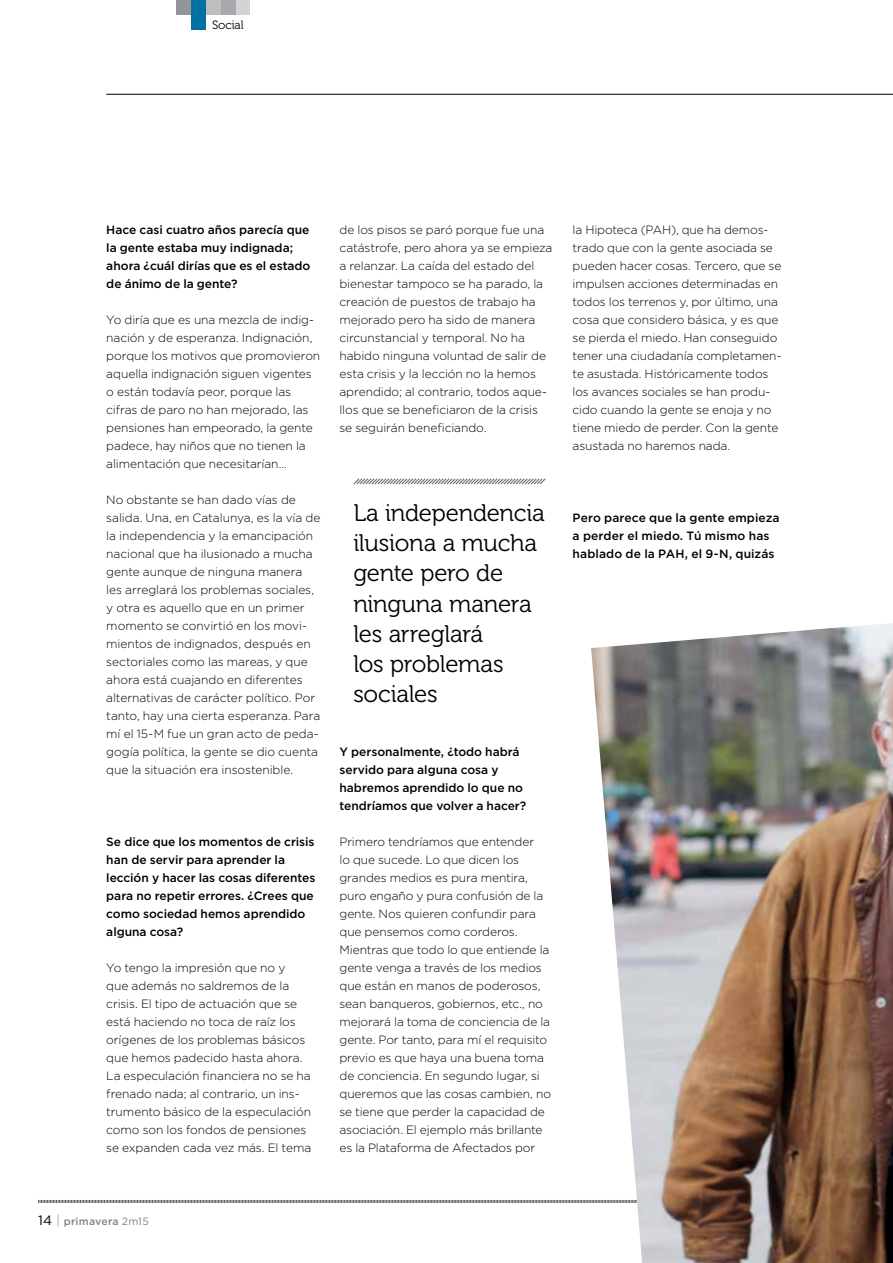
<style>
.page{position:relative;width:893px;height:1263px;background:#fff}
.page>*{position:absolute;margin:0;border:0;box-sizing:border-box;transform-origin:0 0}
.t1{font:24px/30px "Museo 300";letter-spacing:-.015em;color:#000}
.t2{font:300 12px/18px "Gotham";letter-spacing:-.005em;color:#000}
.t3{font:500 12px/18px "Gotham";color:#000}
.t4{font:12px "Museo 300";letter-spacing:-.01em;color:#000}
.t5{font:500 10.5px "Gotham";letter-spacing:.015em;color:#808285}
.s1{font-weight:400;font-size:13.5px;color:#000}
.s2{font-weight:100;font-size:13.5px;color:#000}
.s3{font-weight:400}
</style>
<div class="page">
<svg style="left:38px;top:1200px;width:553px;height:3px;background:#909092"></svg>
<svg style="left:353px;top:478px;width:193px;height:7px"></svg>
<hr style="left:106px;top:94px;width:787px;height:1px;background:#000">
<img style="left:591px;top:623px;width:302px;height:640px">
<div style="left:236px;top:0;width:14px;height:15px;background:#d1d3d4"></div>
<div style="left:221px;top:0;width:14px;height:15px;background:#a7a9ac"></div>
<div style="left:206px;top:0;width:15px;height:15px;background:#bcbec0"></div>
<div style="left:191px;top:0;width:15px;height:30px;background:#0071a2"></div>
<div style="left:176px;top:0;width:15px;height:15px;background:#939598"></div>
<p class="t4" style="left:212px;top:19px;width:33px">Social</p>
<p class="t3" style="left:106px;top:220px;width:206px">Hace casi cuatro años parecía que la gente estaba muy indignada; ahora ¿cuál dirías que es el estado de ánimo de la gente?</p>
<p class="t2" style="left:106px;top:311px;width:216px">Yo diría que es una mezcla de indig&shy;nación y de esperanza. Indignación, porque los motivos que promovieron aquella indignación siguen vigentes o están todavía peor, porque las cifras de paro no han mejorado, las pensiones han empeorado, la gente padece, hay niños que no tienen la alimentación que necesitarían…</p>
<p class="t2" style="left:106px;top:491px;width:216px">No obstante se han dado vías de salida. Una, en Catalunya, es la vía de la independencia y la emancipación nacional que ha ilusionado a mucha gente aunque de ninguna manera les arreglará los problemas sociales, y otra es aquello que en un primer momento se convirtió en los movi&shy;mientos de indignados, después en sectoriales como las mareas, y que ahora está cuajando en diferentes alternativas de carácter político. Por tanto, hay una cierta esperanza. Para mí el 15-M fue un gran acto de peda&shy;gogía política, la gente se dio cuenta que la situación era insostenible.</p>
<p class="t3" style="left:106px;top:832px;width:211px">Se dice que los momentos de crisis han de servir para aprender la lección y hacer las cosas diferentes para no repetir errores. ¿Crees que como sociedad hemos aprendido alguna cosa?</p>
<p class="t2" style="left:106px;top:959px;width:206px">Yo tengo la impresión que no y<br>que además no saldremos de la crisis. El tipo de actuación que se está haciendo no toca de raíz los orígenes de los problemas básicos que hemos padecido hasta ahora.<br>La especulación financiera no se ha frenado nada; al contrario, un ins&shy;trumento básico de la especulación como son los fondos de pensiones se expanden cada vez más. El tema</p>
<p class="t2" style="left:339px;top:221px;width:215px">de los pisos se paró porque fue una catástrofe, pero ahora ya se empieza a relanzar. La caída del estado del bienestar tampoco se ha parado, la creación de puestos de trabajo ha mejorado pero ha sido de manera circunstancial y temporal. No ha habido ninguna voluntad de salir de esta crisis y la lección no la hemos aprendido; al contrario, todos aque&shy;llos que se beneficiaron de la crisis se seguirán beneficiando.</p>
<h1 class="t1" style="left:353px;top:499px;width:193px">La independencia ilusiona a mucha gente pero de ninguna manera les arreglará<br>los problemas sociales</h1>
<p class="t3" style="left:339px;top:742px;width:188px">Y personalmente, ¿todo habrá servido para alguna cosa y habremos aprendido lo que no tendríamos que volver a hacer?</p>
<p class="t2" style="left:339px;top:833px;width:213px">Primero tendríamos que entender<br>lo que sucede. Lo que dicen los grandes medios es pura mentira, puro engaño y pura confusión de la gente. Nos quieren confundir para que pensemos como corderos.<br>Mientras que todo lo que entiende la gente venga a través de los medios que están en manos de poderosos, sean banqueros, gobiernos, etc., no mejorará la toma de conciencia de la gente. Por tanto, para mí el requisito previo es que haya una buena toma de conciencia. En segundo lugar, si queremos que las cosas cambien, no se tiene que perder la capacidad de asociación. El ejemplo más brillante es la Plataforma de Afectados por</p>
<p class="t2" style="left:573px;top:221px;width:210px">la Hipoteca (PAH), que ha demos&shy;trado que con la gente asociada se pueden hacer cosas. Tercero, que se impulsen acciones determinadas en todos los terrenos y, por último, una cosa que considero básica, y es que se pierda el miedo. Han conseguido tener una ciudadanía completamen&shy;te asustada. Históricamente todos los avances sociales se han produ&shy;cido cuando la gente se enoja y no tiene miedo de perder. Con la gente asustada no haremos nada.</p>
<p class="t3" style="left:573px;top:508px;width:208px">Pero parece que la gente empieza a perder el miedo. Tú mismo has hablado de la PAH, el 9-N, quizás</p>
<p class="t5" style="left:38px;top:1215px;width:112px"><span class="s1">14</span> <span class="s2">|</span> primavera <span class="s3">2m15</span></p>
</div>
